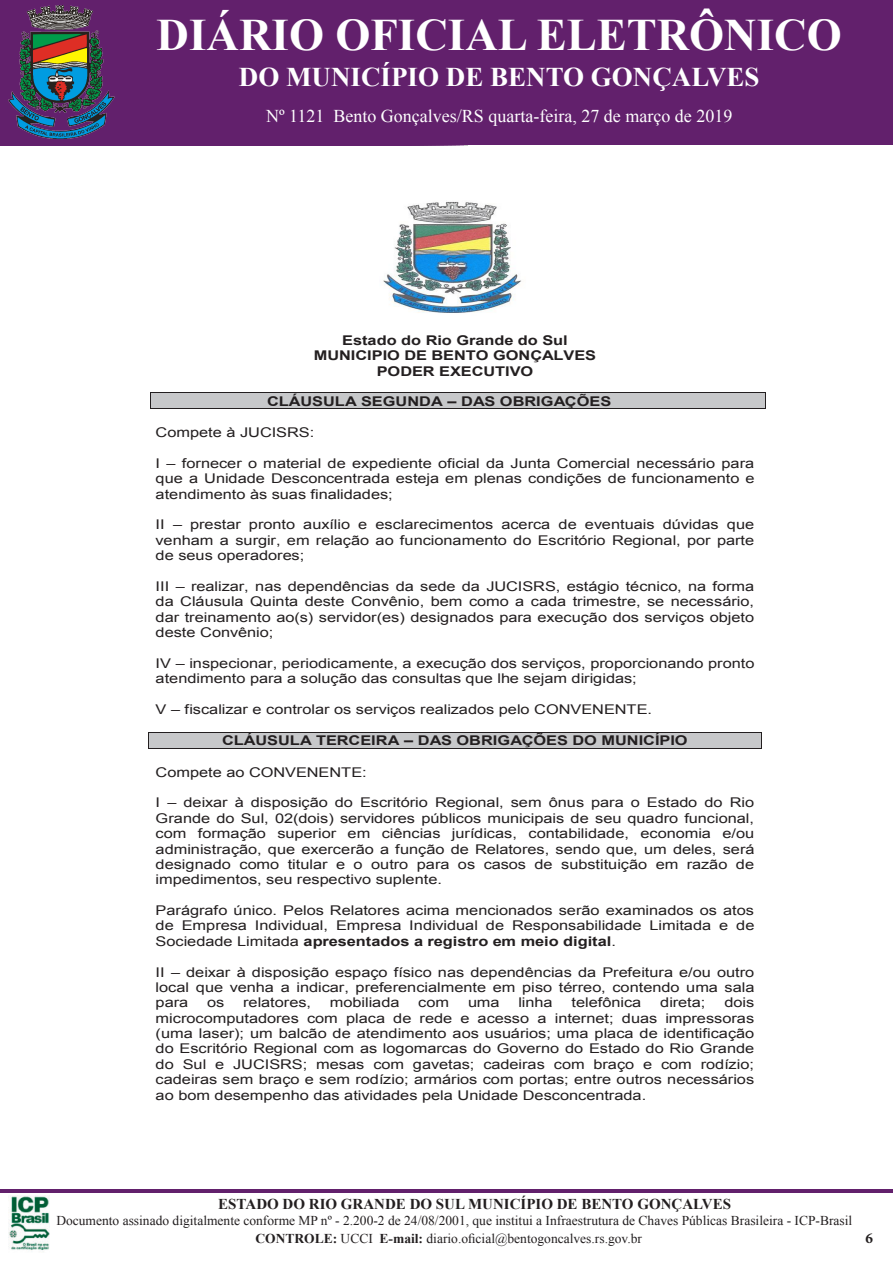
<style>
.page{position:relative;width:893px;height:1263px;background:#fff}
.page>*{position:absolute;margin:0;border:0;box-sizing:border-box;transform-origin:0 0}
.t1{font:700 45px "Times New Roman";color:#fff}
.t2{font:700 27px "Times New Roman";color:#fff}
.t3{font:18px "Times New Roman";color:#fff}
.t4{font:700 15px "Times New Roman";color:#231f20}
.t5{font:700 15px "Minion Pro";color:#231f20}
.t6{font:13.5px "Times New Roman";color:#231f20}
.t7{font:13.35px/15.5px "Arial";color:#231f20;text-align:justify;scale:1.22 1}
.t8{font:700 13.35px/15.3px "Arial";letter-spacing:-.005em;color:#231f20;text-align:center;scale:1.22 1}
.s1{font-weight:700}
</style>
<div class="page">
<img style="left:383px;top:201px;width:138px;height:112px">
<div style="left:156px;top:393px;width:604px;height:15px;background:#c7c8ca"></div>
<hr style="left:151px;top:393px;width:614px;height:1px;background:#231f20">
<svg style="left:150px;top:393px;width:1px;height:16px"></svg>
<hr style="left:151px;top:408px;width:614px;height:1px;background:#231f20">
<svg style="left:765px;top:393px;width:1px;height:16px"></svg>
<div style="left:153px;top:733px;width:604px;height:15px;background:#c7c8ca"></div>
<hr style="left:149px;top:732px;width:612px;height:1px;background:#231f20">
<svg style="left:148px;top:732px;width:1px;height:17px"></svg>
<hr style="left:149px;top:748px;width:612px;height:1px;background:#231f20">
<svg style="left:761px;top:732px;width:1px;height:17px"></svg>
<img style="left:9px;top:1195px;width:41px;height:56px">
<svg style="left:0;top:0;width:893px;height:146px;background:#60256c"></svg>
<hr style="left:0;top:1189px;width:893px;height:3px;background:#62206c">
<p class="t1" style="left:157px;top:4px;width:687px">DIÁRIO OFICIAL ELETRÔNICO</p>
<p class="t2" style="left:239px;top:58px;width:522px">DO MUNICÍPIO DE BENTO GONÇALVES</p>
<p class="t3" style="left:306px;top:104px;width:10px">3</p>
<p class="t3" style="left:501px;top:104px;width:16px">in</p>
<p class="t3" style="left:266px;top:104px;width:468px">Nº 1121 Bento Gonçalves/RS quarta-feira, 27 de março de 2019</p>
<p class="t3" style="left:288px;top:104px;width:375px">47 Bento Gonçalves/RS Quarta-feira, 10 de Agost</p>
<p class="t3" style="left:724px;top:104px;width:10px">6</p>
<p class="t8" style="left:314px;top:333px;width:233px">Estado do Rio Grande do Sul<br>MUNICIPIO DE BENTO GONÇALVES<br>PODER EXECUTIVO</p>
<p class="t8" style="left:267px;top:394px;width:284px">CLÁUSULA SEGUNDA – DAS OBRIGAÇÕES</p>
<p class="t7" style="left:156px;top:425px;width:132px">Compete à JUCISRS:</p>
<p class="t7" style="left:156px;top:456px;width:492px">I – fornecer o material de expediente oficial da Junta Comercial necessário para que a Unidade Desconcentrada esteja em plenas condições de funcionamento e atendimento às suas finalidades;</p>
<p class="t7" style="left:156px;top:517px;width:492px">II – prestar pronto auxílio e esclarecimentos acerca de eventuais dúvidas que venham a surgir, em relação ao funcionamento do Escritório Regional, por parte de seus operadores;</p>
<p class="t7" style="left:156px;top:579px;width:492px">III – realizar, nas dependências da sede da JUCISRS, estágio técnico, na forma da Cláusula Quinta deste Convênio, bem como a cada trimestre, se necessário, dar treinamento ao(s) servidor(es) designados para execução dos serviços objeto deste Convênio;</p>
<p class="t7" style="left:156px;top:656px;width:492px">IV – inspecionar, periodicamente, a execução dos serviços, proporcionando pronto atendimento para a solução das consultas que lhe sejam dirigidas;</p>
<p class="t7" style="left:156px;top:702px;width:408px">V – fiscalizar e controlar os serviços realizados pelo CONVENENTE.</p>
<p class="t8" style="left:222px;top:733px;width:383px">CLÁUSULA TERCEIRA – DAS OBRIGAÇÕES DO MUNICÍPIO</p>
<p class="t7" style="left:156px;top:764px;width:175px">Compete ao CONVENENTE:</p>
<p class="t7" style="left:156px;top:795px;width:492px">I – deixar à disposição do Escritório Regional, sem ônus para o Estado do Rio Grande do Sul, 02(dois) servidores públicos municipais de seu quadro funcional, com formação superior em ciências jurídicas, contabilidade, economia e/ou administração, que exercerão a função de Relatores, sendo que, um deles, será designado como titular e o outro para os casos de substituição em razão de impedimentos, seu respectivo suplente.</p>
<p class="t7" style="left:156px;top:903px;width:492px">Parágrafo único. Pelos Relatores acima mencionados serão examinados os atos de Empresa Individual, Empresa Individual de Responsabilidade Limitada e de Sociedade Limitada <span class="s1">apresentados a registro em meio digital</span>.</p>
<p class="t7" style="left:156px;top:964px;width:492px">II – deixar à disposição espaço físico nas dependências da Prefeitura e/ou outro local que venha a indicar, preferencialmente em piso térreo, contendo uma sala para</p>
<p class="t7" style="left:207px;top:995px;width:16px">os</p>
<p class="t7" style="left:243px;top:995px;width:57px">relatores,</p>
<p class="t7" style="left:330px;top:995px;width:59px">mobiliada</p>
<p class="t7" style="left:418px;top:995px;width:27px">com</p>
<p class="t7" style="left:468px;top:995px;width:27px">uma</p>
<p class="t7" style="left:518px;top:995px;width:30px">linha</p>
<p class="t7" style="left:571px;top:995px;width:59px">telefônica</p>
<p class="t7" style="left:660px;top:995px;width:39px">direta;</p>
<p class="t7" style="left:156px;top:995px;width:492px;text-indent:569px">dois microcomputadores com placa de rede e acesso a internet; duas impressoras (uma laser); um balcão de atendimento aos usuários; uma placa de identificação do Escritório Regional com as logomarcas do Governo do Estado do Rio Grande do Sul e JUCISRS; mesas com gavetas; cadeiras com braço e com rodízio; cadeiras sem braço e sem rodízio; armários com portas; entre outros necessários ao bom desempenho das atividades pela Unidade Desconcentrada.</p>
<p class="t4" style="left:218px;top:1193px;width:514px">ESTADO DO RIO GRANDE DO SUL MUNICÍPIO DE BENTO GONÇALVES</p>
<p class="t6" style="left:56px;top:1211px;width:797px">Documento assinado digitalmente conforme MP nº - 2.200-2 de 24/08/2001, que institui a Infraestrutura de Chaves Públicas Brasileira - ICP-Brasil</p>
<p class="t6" style="left:255px;top:1229px;width:388px"><span class="s1">CONTROLE:</span> UCCI <span class="s1">E-mail:</span> diario.oficial@bentogoncalves.rs.gov.br</p>
<p class="t5" style="left:865px;top:1227px;width:9px">6</p>
</div>
